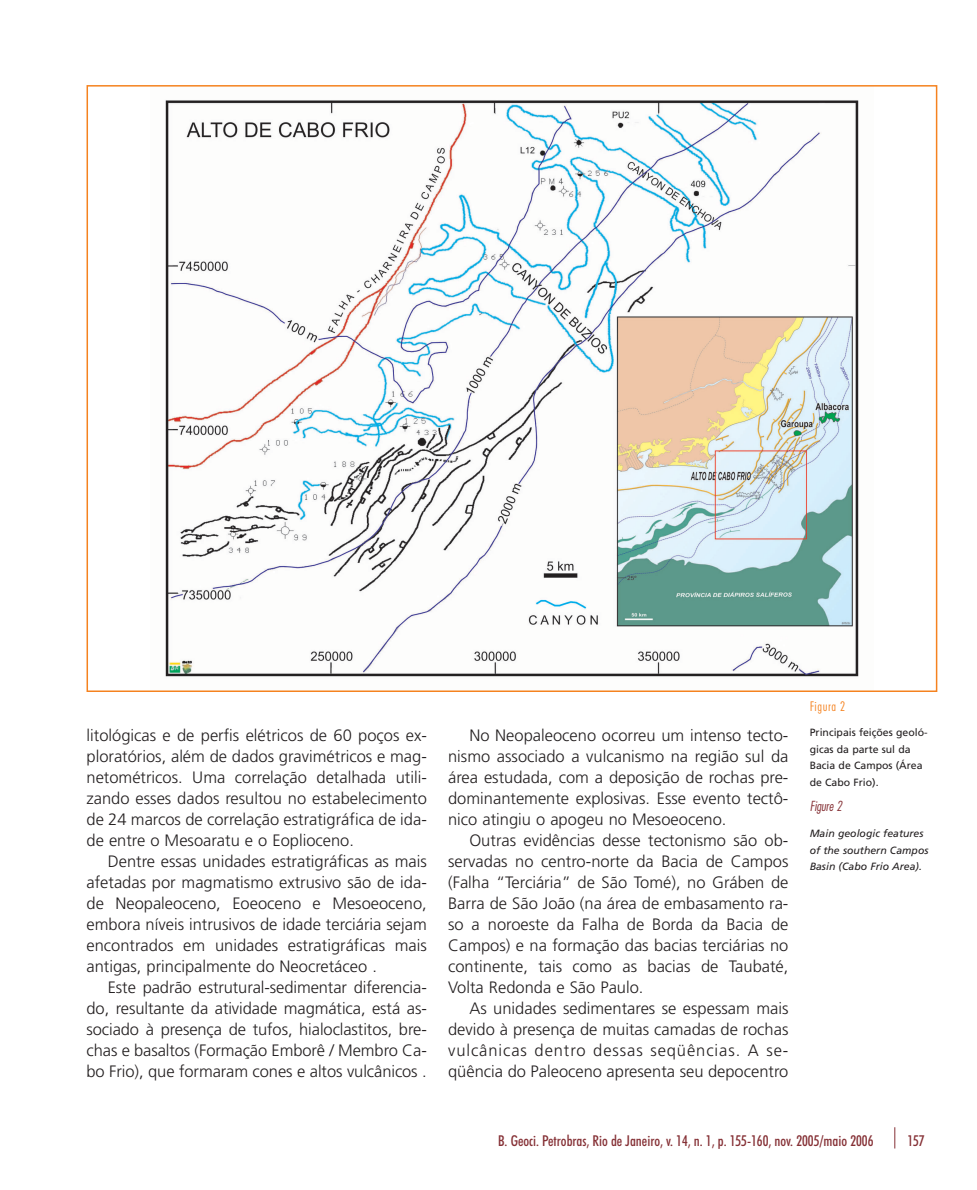
<style>
.page{position:relative;width:977px;height:1190px;background:#fff}
.page>*{position:absolute;margin:0;border:0;box-sizing:border-box;transform-origin:0 0}
.t1{font:300 16.5px/21px "Frutiger";color:#231f20;text-align:justify}
.t2{font:500 condensed 15px "Futura BT";color:#853035}
.t3{font:300 condensed 13.5px "Futura BT";letter-spacing:.04em;color:#f5821f}
.t4{font:italic 13.5px "Futura Lt Cn BT";color:#853035}
.t5{font:10.5px/16.5px "Frutiger";color:#231f20}
.t6{font:italic 10.5px/16.5px "Frutiger";color:#231f20}
</style>
<div class="page">
<svg style="left:894px;top:1127px;width:1px;height:21px"></svg>
<img style="left:165px;top:100px;width:694px;height:577px">
<p class="t1" style="left:86px;top:726px;width:342px">litológicas e de perfis elétricos de 60 poços ex&shy;ploratórios, além de dados gravimétricos e mag&shy;netométricos. Uma correlação detalhada utili&shy;zando esses dados resultou no estabelecimento de 24 marcos de correlação estratigráfica de ida&shy;de entre o Mesoaratu e o Eoplioceno.</p>
<p class="t1" style="left:86px;top:852px;width:342px;text-indent:21px">Dentre essas unidades estratigráficas as mais afetadas por magmatismo extrusivo são de ida&shy;de Neopaleoceno, Eoeoceno e Mesoeoceno, embora níveis intrusivos de idade terciária sejam encontrados em unidades estratigráficas mais antigas, principalmente do Neocretáceo .</p>
<p class="t1" style="left:86px;top:978px;width:342px;text-indent:21px">Este padrão estrutural-sedimentar diferencia&shy;do, resultante da atividade magmática, está as&shy;sociado à presença de tufos, hialoclastitos, bre&shy;chas e basaltos (Formação Emborê / Membro Ca&shy;bo Frio), que formaram cones e altos vulcânicos .</p>
<p class="t1" style="left:448px;top:726px;width:342px;text-indent:21px">No Neopaleoceno ocorreu um intenso tecto&shy;nismo associado a vulcanismo na região sul da área estudada, com a deposição de rochas pre&shy;dominantemente explosivas. Esse evento tectô&shy;nico atingiu o apogeu no Mesoeoceno.</p>
<p class="t1" style="left:448px;top:831px;width:342px;text-indent:21px">Outras evidências desse tectonismo são ob&shy;servadas no centro-norte da Bacia de Campos (Falha “Terciária” de São Tomé), no Gráben de Barra de São João (na área de embasamento ra&shy;so a noroeste da Falha de Borda da Bacia de Campos) e na formação das bacias terciárias no continente, tais como as bacias de Taubaté, Volta Redonda e São Paulo.</p>
<p class="t1" style="left:448px;top:999px;width:342px;text-indent:21px">As unidades sedimentares se espessam mais devido à presença de muitas camadas de rochas vulcânicas dentro dessas seqüências. A se&shy;qüência do Paleoceno apresenta seu depocentro</p>
<p class="t3" style="left:809px;top:701px;width:37px">Figura 2</p>
<p class="t5" style="left:809px;top:725px;width:119px">Principais feições geoló&shy;gicas da parte sul da<br>Bacia de Campos (Área de Cabo Frio).</p>
<p class="t4" style="left:809px;top:801px;width:34px">Figure 2</p>
<p class="t6" style="left:809px;top:826px;width:120px">Main geologic features of the southern Campos<br>Basin (Cabo Frio Area).</p>
<p class="t2" style="left:498px;top:1135px;width:377px">B. Geoci. Petrobras, Rio de Janeiro, v. 14, n. 1, p. 155-160, nov. 2005/maio 2006</p>
<p class="t2" style="left:907px;top:1135px;width:19px">157</p>
</div>
